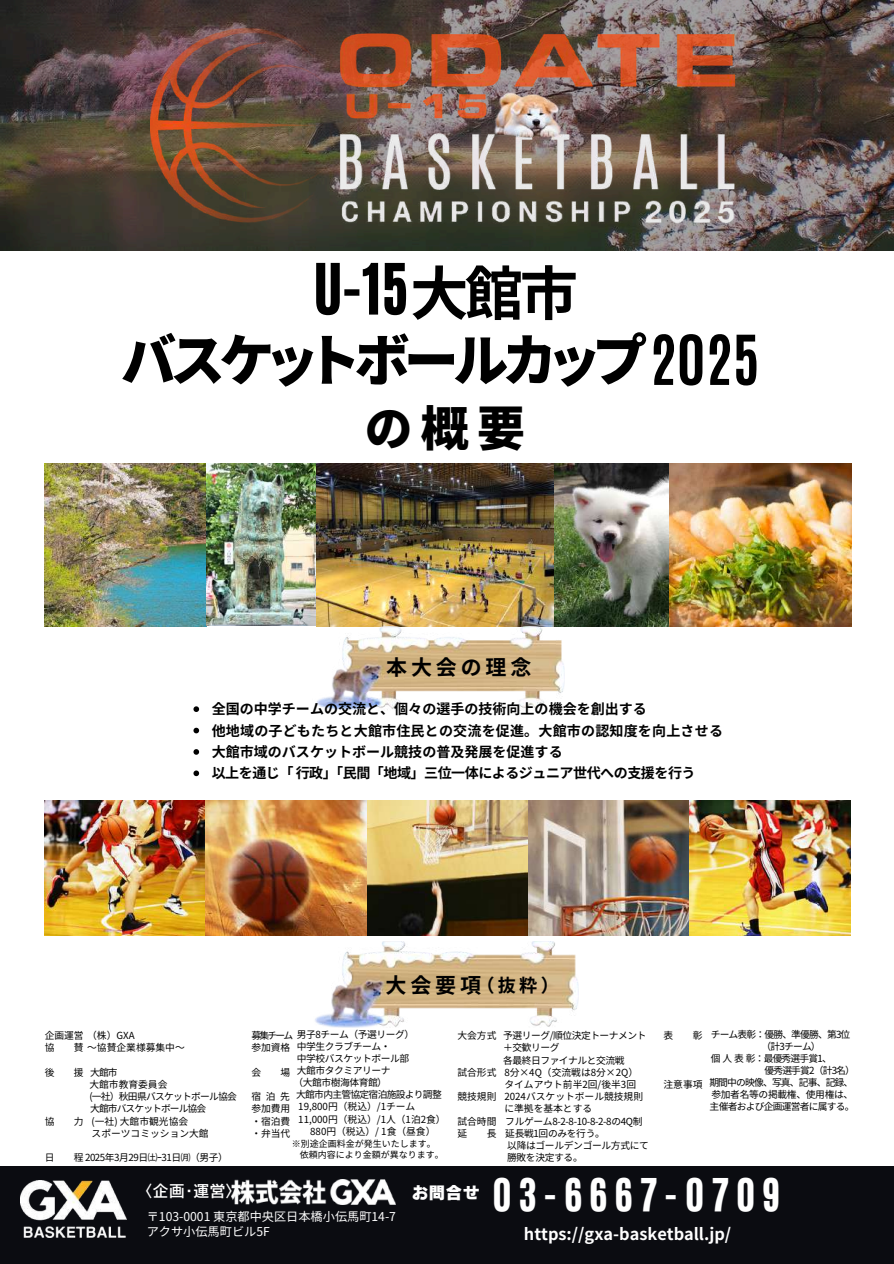
<style>
.page{position:relative;width:894px;height:1264px;background:#fff}
.page>*{position:absolute;margin:0;border:0;box-sizing:border-box;transform-origin:0 0}
.t1{font:58.5px "Gen Seki Gothic TW H";letter-spacing:-.065em;color:#000}
.t2{font:58.5px "CA Generated";color:#000}
.t3{font:900 47.85px "Noto Sans JP";color:#000}
.t4{font:37.8px "CA Generated";letter-spacing:.2em;color:#fff}
.t5{font:700 21px "Noto Sans JP";letter-spacing:.185em;color:#000}
.t6{font:16.95px "Canva Rodin Pro N EB";color:#fff}
.t7{font:700 16.35px "Noto Sans JP";color:#fff}
.t8{font:16.2px "Canva Rodin Pro N DB";color:#fff}
.t9{font:700 14.1px/21.3px "Noto Sans JP";color:#000}
.t10{font:12.15px/15.1px "Noto Sans JP";color:#fff}
.t11{font:9.75px/12.1px "Noto Sans JP";letter-spacing:-.035em;color:#000}
.t12{font:9.75px/12.1px "Noto Sans JP";color:#000}
.t13{font:9.75px/12.1px "Noto Sans JP";letter-spacing:-.075em;color:#000}
.t14{font:9.75px "Noto Sans JP";letter-spacing:-.085em;color:#000}
.t15{font:9.75px "Noto Sans JP";letter-spacing:-.07em;color:#000}
.t16{font:9px/11.2px "Noto Sans JP";color:#000}
.s1{font-family:"Noto Sans JP";font-weight:700}
.s2{font-family:"Antonio";font-weight:700}
.s3{font-size:18.15px}
</style>
<div class="page">
<div style="left:0;top:1166px;width:893px;height:97px;background:#0b0c11"></div>
<img style="left:21px;top:1180px;width:106px;height:57px">
<img style="left:45px;top:800px;width:805px;height:135px">
<img style="left:45px;top:463px;width:509px;height:163px">
<img style="left:554px;top:463px;width:297px;height:163px">
<img style="left:232px;top:1179px;width:163px;height:25px">
<svg style="left:0;top:0;width:893px;height:251px;background:#4f453f"></svg>
<img style="left:150px;top:22px;width:589px;height:215px">
<img style="left:316px;top:626px;width:248px;height:84px">
<img style="left:315px;top:941px;width:263px;height:86px">
<svg style="left:193px;top:706px;width:6px;height:6px"></svg>
<svg style="left:193px;top:727px;width:6px;height:6px"></svg>
<svg style="left:193px;top:749px;width:6px;height:5px"></svg>
<svg style="left:193px;top:770px;width:6px;height:6px"></svg>
<h1 class="t2" style="left:313px;top:247px;width:266px">U-15<span class="s1">大館市</span></h1>
<h1 class="t1" style="left:122px;top:330px;width:639px">バスケットボールカップ<span class="s2">2025</span></h1>
<h2 class="t3" style="left:365px;top:390px;width:161px">の概要</h2>
<h3 class="t5" style="left:386px;top:650px;width:147px">本大会の理念</h3>
<h3 class="t9" style="left:212px;top:697px;width:512px">全国の中学チームの交流と、個々の選手の技術向上の機会を創出する<br>他地域の子どもたちと大館市住⺠との交流を促進。大館市の認知度を向上させる大館市域のバスケットボール競技の普及発展を促進する<br>以上を通じ「行政」「⺠間「地域」三位一体によるジュニア世代への支援を行う</h3>
<p class="t11" style="left:45px;top:1029px;width:91px">企画運営（株）GXA協</p>
<p class="t12" style="left:74px;top:1041px;width:112px">賛〜協賛企業様募集中〜</p>
<p class="t13" style="left:89px;top:1065px;width:149px">大館市<br>大館市教育委員会<br>(一社）秋田県バスケットボール協会大館市バスケットボール協会<br>(一社) 大館市観光協会<br>スポーツコミッション大館</p>
<p class="t11" style="left:45px;top:1065px;width:11px">後</p>
<p class="t11" style="left:74px;top:1065px;width:11px">援</p>
<p class="t11" style="left:45px;top:1114px;width:11px">協</p>
<p class="t11" style="left:74px;top:1114px;width:10px">力</p>
<p class="t11" style="left:45px;top:1150px;width:8px">日</p>
<p class="t11" style="left:74px;top:1150px;width:155px">程 2025年3月 29日㈯ｰ31日㈪（男子）</p>
<h3 class="t5" style="left:385px;top:968px;width:175px">大会要項<span class="s3">（抜粋）</span></h3>
<p class="t11" style="left:457px;top:1029px;width:41px">大会方式</p>
<p class="t11" style="left:457px;top:1065px;width:41px">試合形式</p>
<p class="t11" style="left:457px;top:1089px;width:41px">競技規則</p>
<p class="t11" style="left:457px;top:1114px;width:41px">試合時間延</p>
<p class="t11" style="left:251px;top:1027px;width:164px;line-height:12.9px">募集チーム男子8チーム（予選リーグ）参加資格</p>
<p class="t11" style="left:251px;top:1065px;width:11px">会</p>
<p class="t11" style="left:280px;top:1065px;width:11px">場</p>
<p class="t12" style="left:251px;top:1089px;width:41px">宿泊先参加費用・宿泊費・弁当代</p>
<p class="t11" style="left:503px;top:1029px;width:145px">予選リーグ/順位決定トーナメント</p>
<p class="t11" style="left:503px;top:1041px;width:52px">＋交歓リーグ</p>
<p class="t11" style="left:503px;top:1053px;width:123px">各最終日ファイナルと交流戦</p>
<p class="t12" style="left:504px;top:1065px;width:135px">8分×4Q（交流戦は8分×2Q）</p>
<p class="t12" style="left:504px;top:1077px;width:133px">タイムアウト前半2回/後半3回</p>
<p class="t12" style="left:504px;top:1089px;width:140px">2024バスケットボール競技規則</p>
<p class="t12" style="left:504px;top:1102px;width:89px">に準拠を基本とする</p>
<p class="t11" style="left:505px;top:1114px;width:139px">フルゲーム8-2-8-10-8-2-8の4Q制</p>
<p class="t11" style="left:505px;top:1126px;width:101px">延長戦1回のみを行う。</p>
<p class="t11" style="left:507px;top:1138px;width:143px">以降はゴールデンゴール方式にて</p>
<p class="t11" style="left:507px;top:1150px;width:77px">勝敗を決定する。</p>
<p class="t11" style="left:297px;top:1040px;width:95px">中学生クラブチーム・</p>
<p class="t11" style="left:297px;top:1052px;width:114px">中学校バスケットボール部</p>
<p class="t11" style="left:297px;top:1064px;width:95px">大館市タクミアリーナ</p>
<p class="t11" style="left:293px;top:1076px;width:95px">（大館市樹海体育館）</p>
<p class="t15" style="left:296px;top:1087px;width:147px">大館市内主管協定宿泊施設より調整</p>
<p class="t12" style="left:298px;top:1100px;width:118px">19,800円（税込）/1チーム</p>
<p class="t12" style="left:298px;top:1112px;width:149px">11,000円（税込）/1人（1泊2食）</p>
<p class="t12" style="left:310px;top:1124px;width:127px">880円（税込）/ 1食（昼食）</p>
<p class="t16" style="left:300px;top:1137px;width:146px;text-indent:-8px">※別途企画料金が発生いたします。依頼内容により金額が異なります。</p>
<p class="t11" style="left:486px;top:1126px;width:11px">⻑</p>
<p class="t14" style="left:710px;top:1027px;width:141px">チーム表彰：優勝、準優勝、第3位</p>
<p class="t11" style="left:761px;top:1040px;width:61px">（計3チーム）</p>
<p class="t14" style="left:710px;top:1051px;width:122px">個人表彰：最優秀選手賞1、</p>
<p class="t14" style="left:764px;top:1063px;width:92px">優秀選手賞2（計3名）</p>
<p class="t14" style="left:709px;top:1075px;width:145px">期間中の映像、写真、記事、記録、</p>
<p class="t11" style="left:711px;top:1088px;width:143px">参加者名等の掲載権、使用権は、</p>
<p class="t13" style="left:709px;top:1100px;width:146px">主催者および企画運営者に属する。</p>
<p class="t11" style="left:663px;top:1029px;width:11px">表</p>
<p class="t11" style="left:692px;top:1029px;width:11px">彰</p>
<p class="t11" style="left:663px;top:1077px;width:41px">注意事項</p>
<h3 class="t8" style="left:136px;top:1182px;width:107px">〈企画･運営〉</h3>
<p class="t10" style="left:147px;top:1208px;width:251px">〒103-0001 東京都中央区日本橋小伝馬町14-7アクサ小伝馬町ビル5F</p>
<h3 class="t6" style="left:411px;top:1184px;width:69px">お問合せ</h3>
<h3 class="t4" style="left:492px;top:1167px;width:289px">03-6667-0709</h3>
<h3 class="t7" style="left:523px;top:1220px;width:209px">https://gxa-basketball.jp/</h3>
</div>
